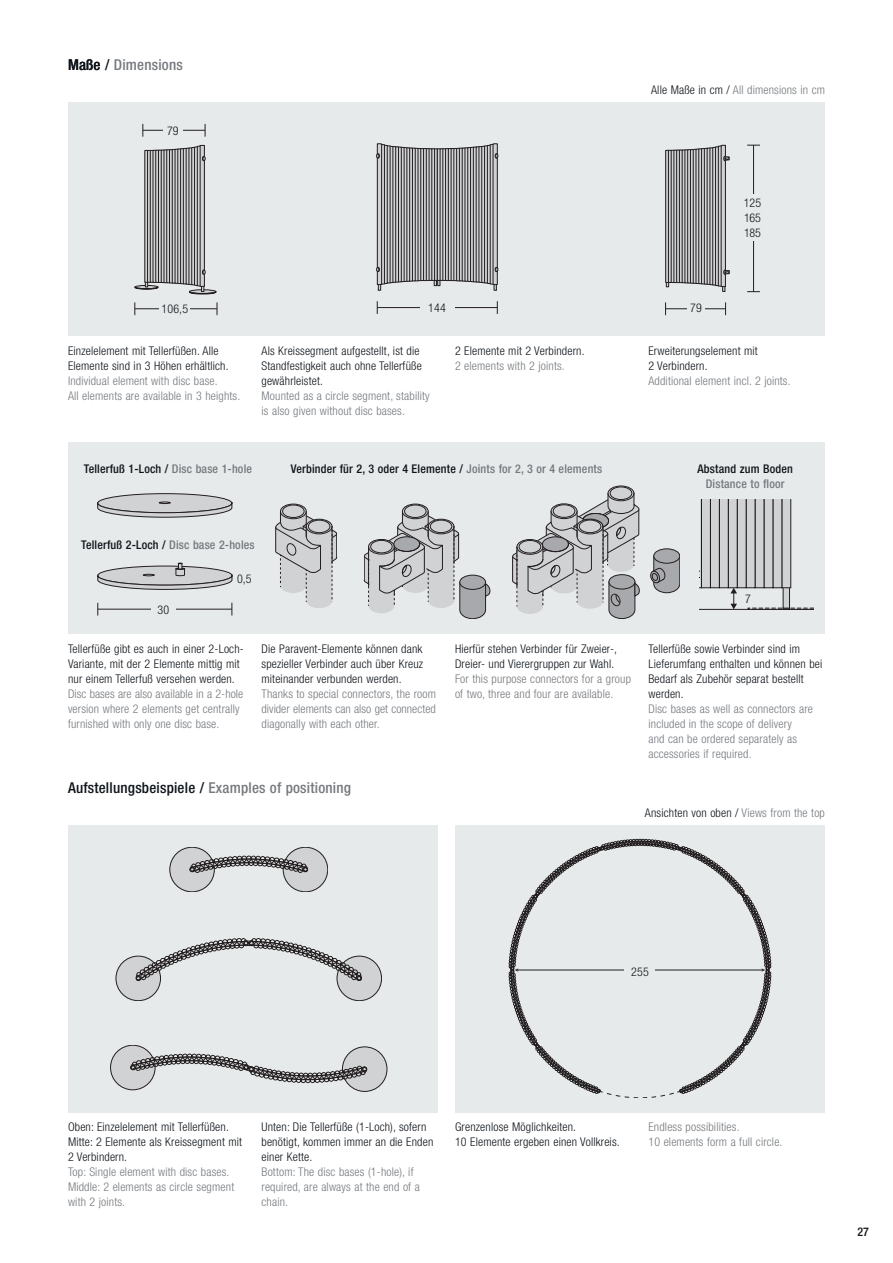
<style>
.page{position:relative;width:893px;height:1263px;background:#fff}
.page>*{position:absolute;margin:0;border:0;box-sizing:border-box;transform-origin:0 0}
.t1{font:500 condensed 15px "Helvetica Neue LT Pro";letter-spacing:.015em;color:#0e141a}
.t2{font:500 condensed 15px "Helvetica Neue LT Pro";letter-spacing:.015em;color:#75797e}
.t3{font:300 condensed 12px/15px "Helvetica Neue LT Pro";letter-spacing:.015em;color:#0e141a}
.t4{font:300 condensed 12px/15px "Helvetica Neue LT Pro";letter-spacing:.015em;color:#75797e}
.t5{font:500 condensed 12px "Helvetica Neue LT Pro";letter-spacing:.015em;color:#0e141a}
.t6{font:500 condensed 12px "Helvetica Neue LT Pro";letter-spacing:.015em;color:#75797e}
.s1{color:#0e141a}
.s2{color:#75797e}
</style>
<div class="page">
<div style="left:68px;top:102px;width:757px;height:234px;background:#e7eaea"></div>
<svg style="left:217px;top:302px;width:1px;height:13px"></svg>
<svg style="left:135px;top:302px;width:1px;height:13px"></svg>
<hr style="left:135px;top:308px;width:82px;height:1px;background:#231f20">
<svg style="left:205px;top:124px;width:1px;height:13px"></svg>
<svg style="left:143px;top:124px;width:1px;height:13px"></svg>
<hr style="left:143px;top:130px;width:62px;height:1px;background:#231f20">
<svg style="left:135px;top:145px;width:82px;height:149px"></svg>
<svg style="left:497px;top:301px;width:1px;height:13px"></svg>
<svg style="left:377px;top:301px;width:1px;height:13px"></svg>
<hr style="left:377px;top:307px;width:120px;height:1px;background:#231f20">
<svg style="left:376px;top:144px;width:122px;height:147px;background:#989799"></svg>
<svg style="left:747px;top:145px;width:13px;height:1px"></svg>
<svg style="left:747px;top:291px;width:13px;height:1px"></svg>
<hr style="left:753px;top:145px;width:1px;height:147px;background:#231f20">
<svg style="left:725px;top:302px;width:1px;height:13px"></svg>
<svg style="left:665px;top:302px;width:1px;height:13px"></svg>
<hr style="left:666px;top:308px;width:60px;height:1px;background:#231f20">
<svg style="left:665px;top:145px;width:64px;height:147px;background:#959496"></svg>
<div style="left:163px;top:127px;width:20px;height:17px;background:#e7eaea"></div>
<div style="left:160px;top:304px;width:30px;height:17px;background:#e7eaea"></div>
<div style="left:420px;top:303px;width:34px;height:17px;background:#e7eaea"></div>
<div style="left:688px;top:303px;width:17px;height:17px;background:#e7eaea"></div>
<div style="left:455px;top:825px;width:370px;height:287px;background:#e7eaea"></div>
<svg style="left:509px;top:839px;width:262px;height:259px"></svg>
<div style="left:68px;top:825px;width:370px;height:287px;background:#e7eaea"></div>
<div style="left:116px;top:956px;width:45px;height:45px;background:#d1d2d4;border-radius:50%"></div>
<div style="left:116px;top:956px;width:45px;height:45px;border:1px solid #231f20;border-radius:50%"></div>
<div style="left:337px;top:956px;width:45px;height:45px;background:#d1d2d4;border-radius:50%"></div>
<div style="left:337px;top:956px;width:45px;height:45px;border:1px solid #231f20;border-radius:50%"></div>
<svg style="left:136px;top:938px;width:226px;height:43px"></svg>
<div style="left:111px;top:1045px;width:44px;height:45px;background:#d1d2d4;border-radius:50%"></div>
<div style="left:110px;top:1045px;width:45px;height:45px;border:1px solid #231f20;border-radius:50%"></div>
<div style="left:342px;top:1047px;width:45px;height:44px;background:#d1d2d4;border-radius:50%"></div>
<div style="left:342px;top:1047px;width:45px;height:44px;border:1px solid #231f20;border-radius:50%"></div>
<svg style="left:130px;top:1054px;width:237px;height:29px"></svg>
<div style="left:170px;top:847px;width:44px;height:45px;background:#d1d2d4;border-radius:50%"></div>
<div style="left:170px;top:847px;width:44px;height:45px;border:1px solid #231f20;border-radius:50%"></div>
<div style="left:283px;top:847px;width:45px;height:45px;background:#d1d2d4;border-radius:50%"></div>
<div style="left:283px;top:847px;width:45px;height:45px;border:1px solid #231f20;border-radius:50%"></div>
<svg style="left:190px;top:855px;width:118px;height:18px"></svg>
<div style="left:625px;top:963px;width:30px;height:17px;background:#e7eaea"></div>
<div style="left:731px;top:194px;width:43px;height:47px;background:#e7eaea"></div>
<div style="left:68px;top:442px;width:757px;height:192px;background:#e7eaea"></div>
<svg style="left:699px;top:499px;width:114px;height:111px"></svg>
<div style="left:98px;top:494px;width:134px;height:19px;background:#d1d2d4;border-radius:50%"></div>
<div style="left:98px;top:493px;width:134px;height:20px;border:1px solid #231f20;border-radius:50%"></div>
<svg style="left:97px;top:502px;width:136px;height:15px"></svg>
<svg style="left:232px;top:603px;width:1px;height:12px"></svg>
<hr style="left:98px;top:609px;width:134px;height:1px;background:#231f20">
<svg style="left:97px;top:563px;width:136px;height:27px"></svg>
<svg style="left:276px;top:504px;width:61px;height:104px"></svg>
<svg style="left:364px;top:504px;width:126px;height:115px"></svg>
<div style="left:654px;top:549px;width:26px;height:14px;background:#a8a9ad;border-radius:50%"></div>
<div style="left:654px;top:549px;width:26px;height:14px;border:1px solid #231f20;border-radius:50%"></div>
<svg style="left:650px;top:556px;width:30px;height:37px"></svg>
<svg style="left:512px;top:486px;width:128px;height:133px"></svg>
<div style="left:151px;top:605px;width:25px;height:17px;background:#e7eaea"></div>
<p class="t2" style="left:68px;top:56px;width:116px"><span class="s1">Maße /</span> Dimensions</p>
<p class="t3" style="left:167px;top:123px;width:13px">79</p>
<p class="t4" style="left:651px;top:82px;width:175px"><span class="s1">Alle Maße in cm /</span> All dimensions in cm</p>
<p class="t3" style="left:744px;top:195px;width:19px;text-align:justify">125<br>165<br>185</p>
<p class="t3" style="left:162px;top:301px;width:28px">106,5</p>
<p class="t3" style="left:428px;top:300px;width:19px">144</p>
<p class="t3" style="left:690px;top:300px;width:13px">79</p>
<p class="t3" style="left:68px;top:344px;width:162px">Einzelelement mit Tellerfüßen. Alle<br>Elemente sind in 3 Höhen erhältlich.</p>
<p class="t4" style="left:68px;top:374px;width:174px">Individual element with disc base.<br>All elements are available in 3 heights.</p>
<p class="t3" style="left:261px;top:344px;width:162px">Als Kreissegment aufgestellt, ist die<br>Standfestigkeit auch ohne Tellerfüße gewährleistet.</p>
<p class="t4" style="left:261px;top:389px;width:170px">Mounted as a circle segment, stability is also given without disc bases.</p>
<p class="t3" style="left:455px;top:344px;width:131px">2 Elemente mit 2 Verbindern.</p>
<p class="t4" style="left:455px;top:359px;width:111px">2 elements with 2 joints.</p>
<p class="t3" style="left:648px;top:344px;width:111px">Erweiterungselement mit<br>2 Verbindern.</p>
<p class="t4" style="left:648px;top:374px;width:144px">Additional element incl. 2 joints.</p>
<p class="t5" style="left:84px;top:462px;width:170px">Tellerfuß 1-Loch / <span class="s2">Disc base 1-hole</span></p>
<p class="t5" style="left:291px;top:462px;width:313px">Verbinder für 2, 3 oder 4 Elemente / <span class="s2">Joints for 2, 3 or 4 elements</span></p>
<p class="t5" style="left:698px;top:462px;width:97px">Abstand zum Boden</p>
<p class="t6" style="left:706px;top:477px;width:80px">Distance to floor</p>
<p class="t5" style="left:81px;top:537px;width:175px">Tellerfuß 2-Loch / <span class="s2">Disc base 2-holes</span></p>
<p class="t3" style="left:157px;top:602px;width:13px">30</p>
<p class="t3" style="left:237px;top:571px;width:16px">0,5</p>
<p class="t3" style="left:68px;top:641px;width:177px">Tellerfüße gibt es auch in einer 2-Loch-<br>Variante, mit der 2 Elemente mittig mit nur einem Tellerfuß versehen werden.</p>
<p class="t4" style="left:68px;top:686px;width:177px">Disc bases are also available in a 2-hole version where 2 elements get centrally furnished with only one disc base.</p>
<p class="t3" style="left:261px;top:641px;width:163px;text-align:justify">Die Paravent-Elemente können dank spezieller Verbinder auch über Kreuz miteinander verbunden werden.</p>
<p class="t4" style="left:261px;top:686px;width:176px;text-align:justify">Thanks to special connectors, the room divider elements can also get connected diagonally with each other.</p>
<p class="t1" style="left:68px;top:779px;width:285px">Aufstellungsbeispiele / <span class="s2">Examples of positioning</span></p>
<p class="t3" style="left:455px;top:641px;width:164px">Hierfür stehen Verbinder für Zweier-,<br>Dreier- und Vierergruppen zur Wahl.</p>
<p class="t4" style="left:455px;top:671px;width:177px">For this purpose connectors for a group of two, three and four are available.</p>
<p class="t3" style="left:745px;top:591px;width:7px">7</p>
<p class="t3" style="left:648px;top:641px;width:175px">Tellerfüße sowie Verbinder sind im<br>Lieferumfang enthalten und können bei<br>Bedarf als Zubehör separat bestellt werden.</p>
<p class="t4" style="left:648px;top:701px;width:166px">Disc bases as well as connectors are included in the scope of delivery<br>and can be ordered separately as accessories if required.</p>
<p class="t3" style="left:645px;top:805px;width:181px">Ansichten von oben / <span class="s2">Views from the top</span></p>
<p class="t3" style="left:631px;top:964px;width:19px">255</p>
<p class="t3" style="left:68px;top:1119px;width:176px">Oben: Einzelelement mit Tellerfüßen.<br>Mitte: 2 Elemente als Kreissegment mit<br>2 Verbindern.</p>
<p class="t4" style="left:68px;top:1164px;width:168px">Top: Single element with disc bases.<br>Middle: 2 elements as circle segment with 2 joints.</p>
<p class="t3" style="left:261px;top:1119px;width:173px">Unten: Die Tellerfüße (1-Loch), sofern benötigt, kommen immer an die Enden einer Kette.</p>
<p class="t4" style="left:261px;top:1164px;width:160px">Bottom: The disc bases (1-hole), if required, are always at the end of a chain.</p>
<p class="t3" style="left:455px;top:1119px;width:166px">Grenzenlose Möglichkeiten.<br>10 Elemente ergeben einen Vollkreis.</p>
<p class="t4" style="left:648px;top:1119px;width:136px">Endless possibilities.<br>10 elements form a full circle.</p>
<p class="t5" style="left:857px;top:1224px;width:13px">27</p>
</div>
